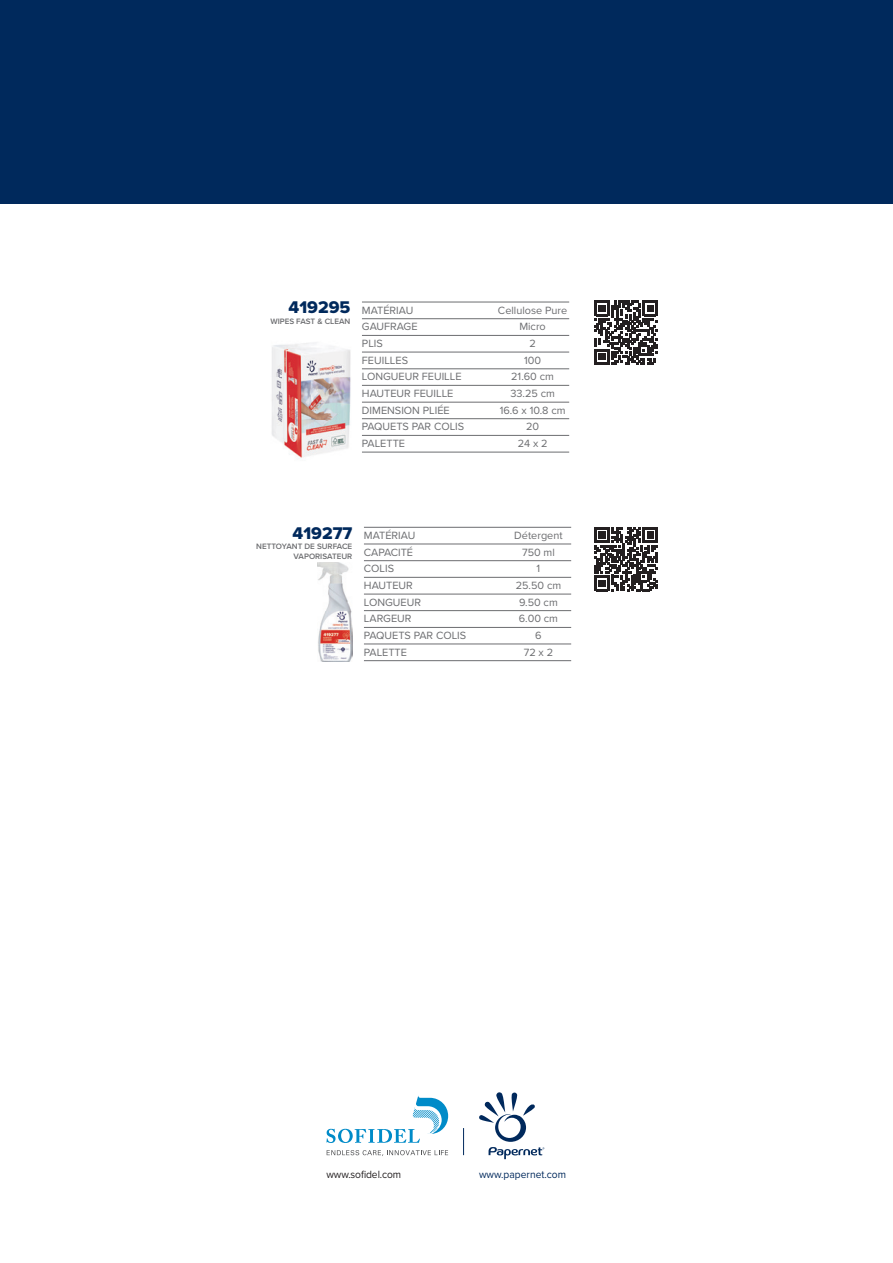
<style>
.page{position:relative;width:893px;height:1263px;background:#fff}
.page>*{position:absolute;margin:0;border:0;box-sizing:border-box;transform-origin:0 0}
.t1{font:17.55px "Proxima Nova Extrabld";color:#00295c}
.t2{font:10.95px "Proxima Nova";color:#6c6d70}
.t3{font:10.8px "Proxima Nova";color:#00295c;scale:.95 1}
.t4{font:10.8px "Proxima Nova";letter-spacing:-.01em;color:#231f20;scale:.95 1}
.t5{font:600 8.1px/9.4px "Proxima Nova";color:#6c6d70;text-align:right}
</style>
<div class="page">
<svg style="left:479px;top:1092px;width:65px;height:67px"></svg>
<svg style="left:463px;top:1128px;width:1px;height:27px"></svg>
<svg style="left:326px;top:1095px;width:122px;height:48px"></svg>
<svg style="left:327px;top:1150px;width:121px;height:6px"></svg>
<div style="left:0;top:0;width:893px;height:204px;background:#00295c"></div>
<hr style="left:362px;top:318px;width:207px;height:1px;background:#6c6d70">
<hr style="left:362px;top:335px;width:207px;height:1px;background:#6c6d70">
<hr style="left:362px;top:352px;width:207px;height:1px;background:#6c6d70">
<hr style="left:362px;top:368px;width:207px;height:1px;background:#6c6d70">
<hr style="left:362px;top:385px;width:207px;height:1px;background:#6c6d70">
<hr style="left:362px;top:402px;width:207px;height:1px;background:#6c6d70">
<hr style="left:362px;top:418px;width:207px;height:1px;background:#6c6d70">
<hr style="left:362px;top:302px;width:207px;height:1px;background:#6c6d70">
<hr style="left:362px;top:435px;width:207px;height:1px;background:#6c6d70">
<hr style="left:362px;top:452px;width:207px;height:1px;background:#6c6d70">
<img style="left:272px;top:342px;width:79px;height:117px">
<hr style="left:364px;top:544px;width:207px;height:1px;background:#6c6d70">
<hr style="left:364px;top:560px;width:207px;height:1px;background:#6c6d70">
<hr style="left:364px;top:577px;width:207px;height:1px;background:#6c6d70">
<hr style="left:364px;top:594px;width:207px;height:1px;background:#6c6d70">
<hr style="left:364px;top:610px;width:207px;height:1px;background:#6c6d70">
<hr style="left:364px;top:627px;width:207px;height:1px;background:#6c6d70">
<hr style="left:364px;top:644px;width:207px;height:1px;background:#6c6d70">
<hr style="left:364px;top:527px;width:207px;height:1px;background:#6c6d70">
<hr style="left:364px;top:660px;width:207px;height:1px;background:#6c6d70">
<img style="left:318px;top:562px;width:35px;height:99px">
<svg style="left:594px;top:301px;width:64px;height:63px"></svg>
<svg style="left:594px;top:527px;width:64px;height:64px"></svg>
<h1 class="t1" style="left:289px;top:294px;width:63px">419295</h1>
<p class="t5" style="left:270px;top:316px;width:81px">WIPES FAST &amp; CLEAN</p>
<p class="t2" style="left:362px;top:302px;width:53px">MATÉRIAU</p>
<p class="t2" style="left:498px;top:302px;width:71px">Cellulose Pure</p>
<p class="t2" style="left:362px;top:318px;width:57px">GAUFRAGE</p>
<p class="t2" style="left:519px;top:318px;width:28px">Micro</p>
<p class="t2" style="left:362px;top:335px;width:22px">PLIS</p>
<p class="t2" style="left:529px;top:335px;width:8px">2</p>
<p class="t2" style="left:362px;top:352px;width:48px">FEUILLES</p>
<p class="t2" style="left:524px;top:352px;width:19px">100</p>
<p class="t2" style="left:362px;top:368px;width:101px">LONGUEUR FEUILLE</p>
<p class="t2" style="left:511px;top:368px;width:44px">21.60 cm</p>
<p class="t2" style="left:362px;top:385px;width:93px">HAUTEUR FEUILLE</p>
<p class="t2" style="left:510px;top:385px;width:46px">33.25 cm</p>
<p class="t2" style="left:362px;top:402px;width:89px">DIMENSION PLIÉE</p>
<p class="t2" style="left:500px;top:402px;width:67px">16.6 x 10.8 cm</p>
<p class="t2" style="left:362px;top:418px;width:104px">PAQUETS PAR COLIS</p>
<p class="t2" style="left:526px;top:418px;width:15px">20</p>
<p class="t2" style="left:362px;top:435px;width:45px">PALETTE</p>
<p class="t2" style="left:518px;top:435px;width:31px">24 x 2</p>
<h1 class="t1" style="left:293px;top:520px;width:61px">419277</h1>
<p class="t5" style="left:256px;top:542px;width:98px">NETTOYANT DE SURFACE<br>VAPORISATEUR</p>
<p class="t2" style="left:364px;top:527px;width:53px">MATÉRIAU</p>
<p class="t2" style="left:514px;top:527px;width:50px">Détergent</p>
<p class="t2" style="left:364px;top:544px;width:51px">CAPACITÉ</p>
<p class="t2" style="left:522px;top:544px;width:34px">750 ml</p>
<p class="t2" style="left:364px;top:560px;width:32px">COLIS</p>
<p class="t2" style="left:537px;top:560px;width:5px">1</p>
<p class="t2" style="left:364px;top:577px;width:50px">HAUTEUR</p>
<p class="t2" style="left:516px;top:577px;width:47px">25.50 cm</p>
<p class="t2" style="left:364px;top:594px;width:59px">LONGUEUR</p>
<p class="t2" style="left:519px;top:594px;width:40px">9.50 cm</p>
<p class="t2" style="left:364px;top:610px;width:49px">LARGEUR</p>
<p class="t2" style="left:519px;top:610px;width:41px">6.00 cm</p>
<p class="t2" style="left:364px;top:627px;width:104px">PAQUETS PAR COLIS</p>
<p class="t2" style="left:535px;top:627px;width:8px">6</p>
<p class="t2" style="left:364px;top:644px;width:45px">PALETTE</p>
<p class="t2" style="left:524px;top:644px;width:31px">72 x 2</p>
<p class="t4" style="left:326px;top:1166px;width:80px">www.sofidel.com</p>
<p class="t3" style="left:479px;top:1166px;width:93px">www.papernet.com</p>
</div>
